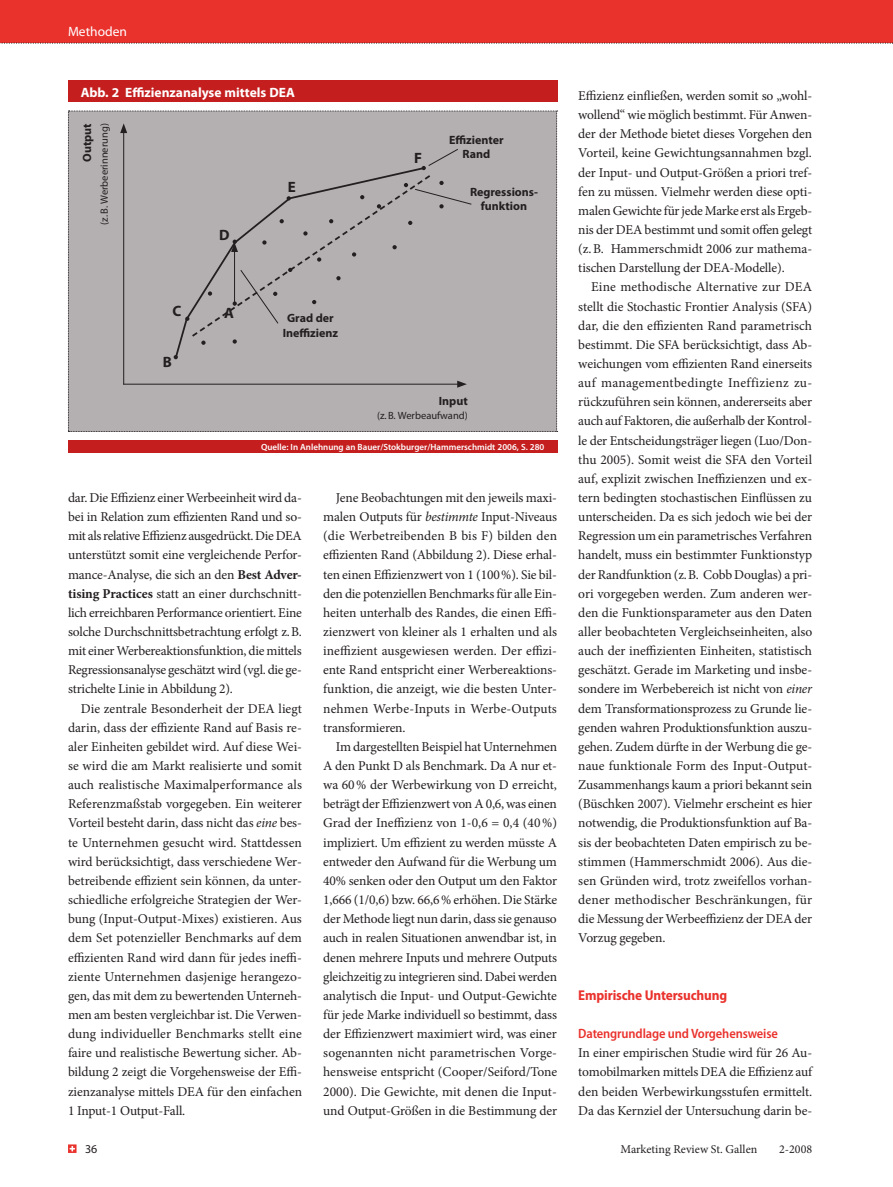
<style>
.page{position:relative;width:893px;height:1187px;background:#fff}
.page>*{position:absolute;margin:0;border:0;box-sizing:border-box;transform-origin:0 0}
.t1{font:700 15px "Myriad Pro";color:#231f20}
.t2{font:700 semi-condensed 14.25px "Myriad Pro";letter-spacing:-.01em;color:#ea322d}
.t3{font:13.5px/19.2px "Minion Pro";letter-spacing:-.01em;color:#231f20;text-align:justify}
.t4{font:600 semi-condensed 13.5px "Myriad Pro";letter-spacing:-.01em;color:#ea322d}
.t5{font:700 13.5px "Myriad Pro";color:#fff}
.t6{font:13.5px "Myriad Pro";color:#fff}
.t7{font:700 12px/14.4px "Myriad Pro";color:#231f20;text-align:center}
.t8{font:12px "Minion Pro";color:#231f20}
.t9{font:12px "Myriad Pro";color:#231f20}
.t10{font:10.5px "Myriad Pro";color:#231f20}
.t11{font:600 9px "Myriad Pro";color:#fff}
.s1{font-weight:700}
.s2{font-style:italic}
</style>
<div class="page">
<div style="left:0;top:0;width:893px;height:43px;background:#ea322d"></div>
<svg style="left:68px;top:1144px;width:9px;height:8px"></svg>
<svg style="left:0;top:43px;width:893px;height:1px"></svg>
<div style="left:68px;top:81px;width:489px;height:21px;background:#c41e1e"></div>
<div style="left:68px;top:440px;width:489px;height:13px;background:#c41e1e"></div>
<div style="left:68px;top:111px;width:490px;height:321px;background:#b4b0b2"></div>
<p class="t6" style="left:68px;top:23px;width:60px">Methoden</p>
<p class="t5" style="left:81px;top:83px;width:216px">Abb. 2 Effizienzanalyse mittels DEA</p>
<p class="t7" style="left:80px;top:162px;width:40px;rotate:-90deg">Output</p>
<p class="t10" style="left:98px;top:225px;width:103px;rotate:-90deg">(z.B. Werbeerinnerung)</p>
<p class="t1" style="left:173px;top:301px;width:10px">C</p>
<p class="t1" style="left:163px;top:352px;width:11px">B</p>
<p class="t1" style="left:219px;top:225px;width:12px">D</p>
<p class="t1" style="left:224px;top:303px;width:11px">A</p>
<p class="t1" style="left:288px;top:177px;width:10px">E</p>
<p class="t7" style="left:283px;top:310px;width:57px">Grad der<br>Ineffizienz</p>
<p class="t1" style="left:414px;top:148px;width:9px">F</p>
<p class="t7" style="left:449px;top:132px;width:56px">Effizienter<br>Rand</p>
<p class="t7" style="left:470px;top:184px;width:70px">Regressions&shy;funktion</p>
<p class="t7" style="left:439px;top:393px;width:31px">Input</p>
<p class="t10" style="left:377px;top:409px;width:92px">(z.B. Werbeaufwand)</p>
<p class="t11" style="left:261px;top:441px;width:285px">Quelle: In Anlehnung an Bauer/Stokburger/Hammerschmidt 2006, S. 280</p>
<p class="t3" style="left:68px;top:488px;width:235px">dar. Die Effizienz einer Werbeeinheit wird da&shy;bei in Relation zum effizienten Rand und so&shy;mit als relative Effizienz ausgedrückt. Die DEA unterstützt somit eine vergleichende Perfor&shy;mance-Analyse, die sich an den <span class="s1">Best Adver&shy;tising Practices</span> statt an einer durchschnitt&shy;lich erreichbaren Performance orientiert. Eine solche Durchschnittsbetrachtung erfolgt z.B. mit einer Werbereaktionsfunktion, die mittels Regressionsanalyse geschätzt wird (vgl. die ge&shy;strichelte Linie in Abbildung 2).</p>
<p class="t3" style="left:68px;top:698px;width:235px;text-indent:13px">Die zentrale Besonderheit der DEA liegt darin, dass der effiziente Rand auf Basis re&shy;aler Einheiten gebildet wird. Auf diese Wei&shy;se wird die am Markt realisierte und somit auch realistische Maximalperformance als Referenzmaßstab vorgegeben. Ein weiterer Vorteil besteht darin, dass nicht das <span class="s2">eine</span> bes&shy;te Unternehmen gesucht wird. Stattdessen wird berücksichtigt, dass verschiedene Wer&shy;betreibende effizient sein können, da unter&shy;schiedliche erfolgreiche Strategien der Wer&shy;bung (Input-Output-Mixes) existieren. Aus dem Set potenzieller Benchmarks auf dem effizienten Rand wird dann für jedes ineffi&shy;ziente Unternehmen dasjenige herangezo&shy;gen, das mit dem zu bewertenden Unterneh&shy;men am besten vergleichbar ist. Die Verwen&shy;dung individueller Benchmarks stellt eine faire und realistische Bewertung sicher. Ab&shy;bildung 2 zeigt die Vorgehensweise der Effi&shy;zienzanalyse mittels DEA für den einfachen 1 Input-1 Output-Fall.</p>
<p class="t9" style="left:85px;top:1141px;width:14px">36</p>
<p class="t3" style="left:323px;top:488px;width:235px;text-indent:13px">Jene Beobachtungen mit den jeweils maxi&shy;malen Outputs für <span class="s2">bestimmte</span> Input-Niveaus (die Werbetreibenden B bis F) bilden den effizienten Rand (Abbildung 2). Diese erhal&shy;ten einen Effizienzwert von 1 (100%). Sie bil&shy;den die potenziellen Benchmarks für alle Ein&shy;heiten unterhalb des Randes, die einen Effi&shy;zienzwert von kleiner als 1 erhalten und als ineffizient ausgewiesen werden. Der effizi&shy;ente Rand entspricht einer Werbereaktions&shy;funktion, die anzeigt, wie die besten Unter&shy;nehmen Werbe-Inputs in Werbe-Outputs transformieren.</p>
<p class="t3" style="left:323px;top:737px;width:236px;text-indent:13px">Im dargestellten Beispiel hat Unternehmen A den Punkt D als Benchmark. Da A nur et&shy;wa 60% der Werbewirkung von D erreicht, beträgt der Effizienzwert von A 0,6, was einen Grad der Ineffizienz von 1-0,6 = 0,4 (40%) impliziert. Um effizient zu werden müsste A entweder den Aufwand für die Werbung um 40% senken oder den Output um den Faktor 1,666 (1/0,6) bzw. 66,6% erhöhen. Die Stärke der Methode liegt nun darin, dass sie genauso auch in realen Situationen anwendbar ist, in denen mehrere Inputs und mehrere Outputs gleichzeitig zu integrieren sind. Dabei werden analytisch die Input- und Output-Gewichte für jede Marke individuell so bestimmt, dass der Effizienzwert maximiert wird, was einer sogenannten nicht parametrischen Vorge&shy;hensweise entspricht (Cooper/Seiford/Tone 2000). Die Gewichte, mit denen die Input&shy;und Output-Größen in die Bestimmung der</p>
<p class="t3" style="left:578px;top:86px;width:235px">Effizienz einfließen, werden somit so „wohl&shy;wollend“ wie möglich bestimmt. Für Anwen&shy;der der Methode bietet dieses Vorgehen den Vorteil, keine Gewichtungsannahmen bzgl. der Input- und Output-Größen a priori tref&shy;fen zu müssen. Vielmehr werden diese opti&shy;malen Gewichte für jede Marke erst als Ergeb&shy;nis der DEA bestimmt und somit offen gelegt (z.B. Hammerschmidt 2006 zur mathema&shy;tischen Darstellung der DEA-Modelle).</p>
<p class="t3" style="left:578px;top:277px;width:236px;text-indent:13px">Eine methodische Alternative zur DEA stellt die Stochastic Frontier Analysis (SFA) dar, die den effizienten Rand parametrisch bestimmt. Die SFA berücksichtigt, dass Ab&shy;weichungen vom effizienten Rand einerseits auf managementbedingte Ineffizienz zu&shy;rückzuführen sein können, andererseits aber auch auf Faktoren, die außerhalb der Kontrol&shy;le der Entscheidungsträger liegen (Luo/Don&shy;thu 2005). Somit weist die SFA den Vorteil auf, explizit zwischen Ineffizienzen und ex&shy;tern bedingten stochastischen Einflüssen zu unterscheiden. Da es sich jedoch wie bei der Regression um ein parametrisches Verfahren handelt, muss ein bestimmter Funktionstyp der Randfunktion (z.B. Cobb Douglas) a pri&shy;ori vorgegeben werden. Zum anderen wer&shy;den die Funktionsparameter aus den Daten aller beobachteten Vergleichseinheiten, also auch der ineffizienten Einheiten, statistisch geschätzt. Gerade im Marketing und insbe&shy;sondere im Werbebereich ist nicht von <span class="s2">einer </span>dem Transformationsprozess zu Grunde lie&shy;genden wahren Produktionsfunktion auszu&shy;gehen. Zudem dürfte in der Werbung die ge&shy;naue funktionale Form des Input-Output-Zusammenhangs kaum a priori bekannt sein (Büschken 2007). Vielmehr erscheint es hier notwendig, die Produktionsfunktion auf Ba&shy;sis der beobachteten Daten empirisch zu be&shy;stimmen (Hammerschmidt 2006). Aus die&shy;sen Gründen wird, trotz zweifellos vorhan&shy;dener methodischer Beschränkungen, für die Messung der Werbeeffizienz der DEA der Vorzug gegeben.</p>
<p class="t2" style="left:578px;top:986px;width:150px">Empirische Untersuchung</p>
<p class="t4" style="left:578px;top:1026px;width:201px">Datengrundlage und Vorgehensweise</p>
<p class="t3" style="left:578px;top:1043px;width:235px">In einer empirischen Studie wird für 26 Au&shy;tomobilmarken mittels DEA die Effizienz auf den beiden Werbewirkungsstufen ermittelt.<br>Da das Kernziel der Untersuchung darin be-</p>
<p class="t8" style="left:621px;top:1140px;width:138px">Marketing Review St. Gallen</p>
<p class="t8" style="left:779px;top:1140px;width:35px">2-2008</p>
</div>
